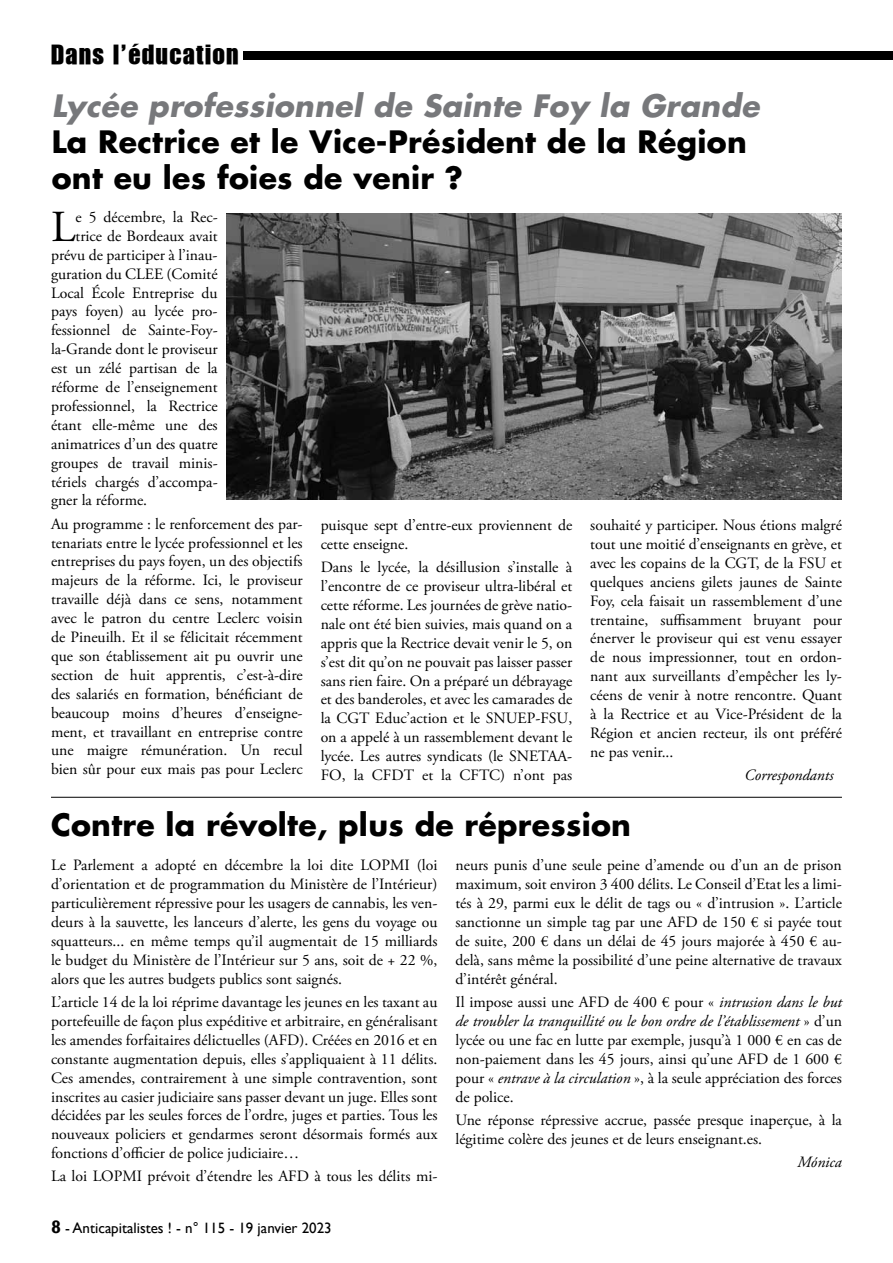
<style>
.page{position:relative;width:893px;height:1263px;background:#fff}
.page>*{position:absolute;margin:0;border:0;box-sizing:border-box;transform-origin:0 0}
.t1{font:44.25px "Adobe Garamond Pro";color:#000}
.t2{font:700 30px/36px "Futura";letter-spacing:.01em;color:#000}
.t3{font:italic 700 30px "Futura";letter-spacing:.01em;color:#77787b}
.t4{font:27px "Genuine";letter-spacing:.05em;color:#000}
.t5{font:15.75px/18.9px "Adobe Garamond Pro";color:#000;text-align:justify}
.t6{font:italic 15.75px "Adobe Garamond Pro";color:#000}
.t7{font:15px "Gill Sans";color:#000}
.s1{font-weight:700;font-size:18px}
.s2{font-style:italic}
</style>
<div class="page">
<img style="left:226px;top:213px;width:616px;height:287px">
<hr style="left:51px;top:797px;width:791px;height:1px;background:#000">
<div style="left:244px;top:51px;width:649px;height:9px;background:#000"></div>
<h3 class="t4" style="left:51px;top:38px;width:189px">Dans l’éducation</h3>
<h2 class="t3" style="left:52px;top:86px;width:709px">Lycée professionnel de Sainte Foy la Grande</h2>
<h2 class="t2" style="left:52px;top:124px;width:697px">La Rectrice et le Vice-Président de la Région ont eu les foies de venir ?</h2>
<h1 class="t1" style="left:51px;top:200px;width:26px">L</h1>
<p class="t5" style="left:75px;top:208px;width:144px">e 5 décembre, la Rec-</p>
<p class="t5" style="left:75px;top:227px;width:144px">trice de Bordeaux avait</p>
<p class="t5" style="left:51px;top:246px;width:168px">prévu de participer à l’inau-</p>
<p class="t5" style="left:51px;top:265px;width:168px">guration du CLEE (Comité</p>
<p class="t5" style="left:51px;top:284px;width:168px">Local École Entreprise du</p>
<p class="t5" style="left:51px;top:303px;width:168px">pays foyen) au lycée pro-</p>
<p class="t5" style="left:51px;top:321px;width:168px">fessionnel de Sainte-Foy-</p>
<p class="t5" style="left:51px;top:340px;width:168px">la-Grande dont le proviseur</p>
<p class="t5" style="left:51px;top:359px;width:168px">est un zélé partisan de la</p>
<p class="t5" style="left:51px;top:378px;width:168px">réforme de l’enseignement</p>
<p class="t5" style="left:51px;top:397px;width:168px">professionnel, la Rectrice</p>
<p class="t5" style="left:51px;top:416px;width:168px">étant elle-même une des</p>
<p class="t5" style="left:51px;top:435px;width:168px">animatrices d’un des quatre</p>
<p class="t5" style="left:51px;top:454px;width:168px">groupes de travail minis-</p>
<p class="t5" style="left:51px;top:473px;width:168px">tériels chargés d’accompa-</p>
<p class="t5" style="left:51px;top:492px;width:98px">gner la réforme.</p>
<p class="t5" style="left:51px;top:515px;width:253px">Au programme : le renforcement des par&shy;tenariats entre le lycée professionnel et les entreprises du pays foyen, un des objectifs majeurs de la réforme. Ici, le proviseur travaille déjà dans ce sens, notamment avec le patron du centre Leclerc voisin de Pineuilh. Et il se félicitait récemment que son établissement ait pu ouvrir une section de huit apprentis, c’est-à-dire des salariés en formation, bénéficiant de beaucoup moins d’heures d’enseigne&shy;ment, et travaillant en entreprise contre une maigre rémunération. Un recul bien sûr pour eux mais pas pour Leclerc</p>
<p class="t5" style="left:321px;top:516px;width:253px">puisque sept d’entre-eux proviennent de cette enseigne.</p>
<p class="t5" style="left:590px;top:516px;width:253px">souhaité y participer. Nous étions malgré tout une moitié d’enseignants en grève, et avec les copains de la CGT, de la FSU et quelques anciens gilets jaunes de Sainte Foy, cela faisait un rassemblement d’une trentaine, suffisamment bruyant pour énerver le proviseur qui est venu essayer de nous impressionner, tout en ordon&shy;nant aux surveillants d’empêcher les ly&shy;céens de venir à notre rencontre. Quant à la Rectrice et au Vice-Président de la Région et ancien recteur, ils ont préféré ne pas venir...</p>
<p class="t6" style="left:745px;top:765px;width:90px">Correspondants</p>
<p class="t5" style="left:321px;top:558px;width:253px">Dans le lycée, la désillusion s’installe à l’encontre de ce proviseur ultra-libéral et cette réforme. Les journées de grève natio&shy;nale ont été bien suivies, mais quand on a appris que la Rectrice devait venir le 5, on s’est dit qu’on ne pouvait pas laisser passer sans rien faire. On a préparé un débrayage et des banderoles, et avec les camarades de la CGT Educ’action et le SNUEP-FSU, on a appelé à un rassemblement devant le lycée. Les autres syndicats (le SNETAA-FO, la CFDT et la CFTC) n’ont pas</p>
<h2 class="t2" style="left:51px;top:806px;width:582px">Contre la révolte, plus de répression</h2>
<p class="t5" style="left:51px;top:856px;width:388px">Le Parlement a adopté en décembre la loi dite LOPMI (loi d’orientation et de programmation du Ministère de l’Intérieur) particulièrement répressive pour les usagers de cannabis, les ven&shy;deurs à la sauvette, les lanceurs d’alerte, les gens du voyage ou squatteurs... en même temps qu’il augmentait de 15 milliards le budget du Ministère de l’Intérieur sur 5 ans, soit de + 22 %, alors que les autres budgets publics sont saignés.</p>
<p class="t5" style="left:51px;top:993px;width:388px">L’article 14 de la loi réprime davantage les jeunes en les taxant au portefeuille de façon plus expéditive et arbitraire, en généralisant les amendes forfaitaires délictuelles (AFD). Créées en 2016 et en constante augmentation depuis, elles s’appliquaient à 11 délits.<br>Ces amendes, contrairement à une simple contravention, sont inscrites au casier judiciaire sans passer devant un juge. Elles sont décidées par les seules forces de l’ordre, juges et parties. Tous les nouveaux policiers et gendarmes seront désormais formés aux fonctions d’officier de police judiciaire…</p>
<p class="t5" style="left:51px;top:1167px;width:388px">La loi LOPMI prévoit d’étendre les AFD à tous les délits mi-</p>
<p class="t7" style="left:51px;top:1219px;width:282px"><span class="s1">8</span> - Anticapitalistes ! - n° 115 - 19 janvier 2023</p>
<p class="t5" style="left:455px;top:856px;width:388px">neurs punis d’une seule peine d’amende ou d’un an de prison maximum, soit environ 3 400 délits. Le Conseil d’Etat les a limi&shy;tés à 29, parmi eux le délit de tags ou « d’intrusion ». L’article sanctionne un simple tag par une AFD de 150 € si payée tout de suite, 200 € dans un délai de 45 jours majorée à 450 € au&shy;delà, sans même la possibilité d’une peine alternative de travaux d’intérêt général.</p>
<p class="t5" style="left:455px;top:993px;width:388px">Il impose aussi une AFD de 400 € pour « <span class="s2">intrusion dans le but de troubler la tranquillité ou le bon ordre de l’établissement</span> » d’un lycée ou une fac en lutte par exemple, jusqu’à 1 000 € en cas de non-paiement dans les 45 jours, ainsi qu’une AFD de 1 600 € pour « <span class="s2">entrave à la circulation</span> », à la seule appréciation des forces de police.</p>
<p class="t5" style="left:455px;top:1111px;width:388px">Une réponse répressive accrue, passée presque inaperçue, à la légitime colère des jeunes et de leurs enseignant.es.</p>
<p class="t6" style="left:797px;top:1152px;width:46px">Mónica</p>
</div>
